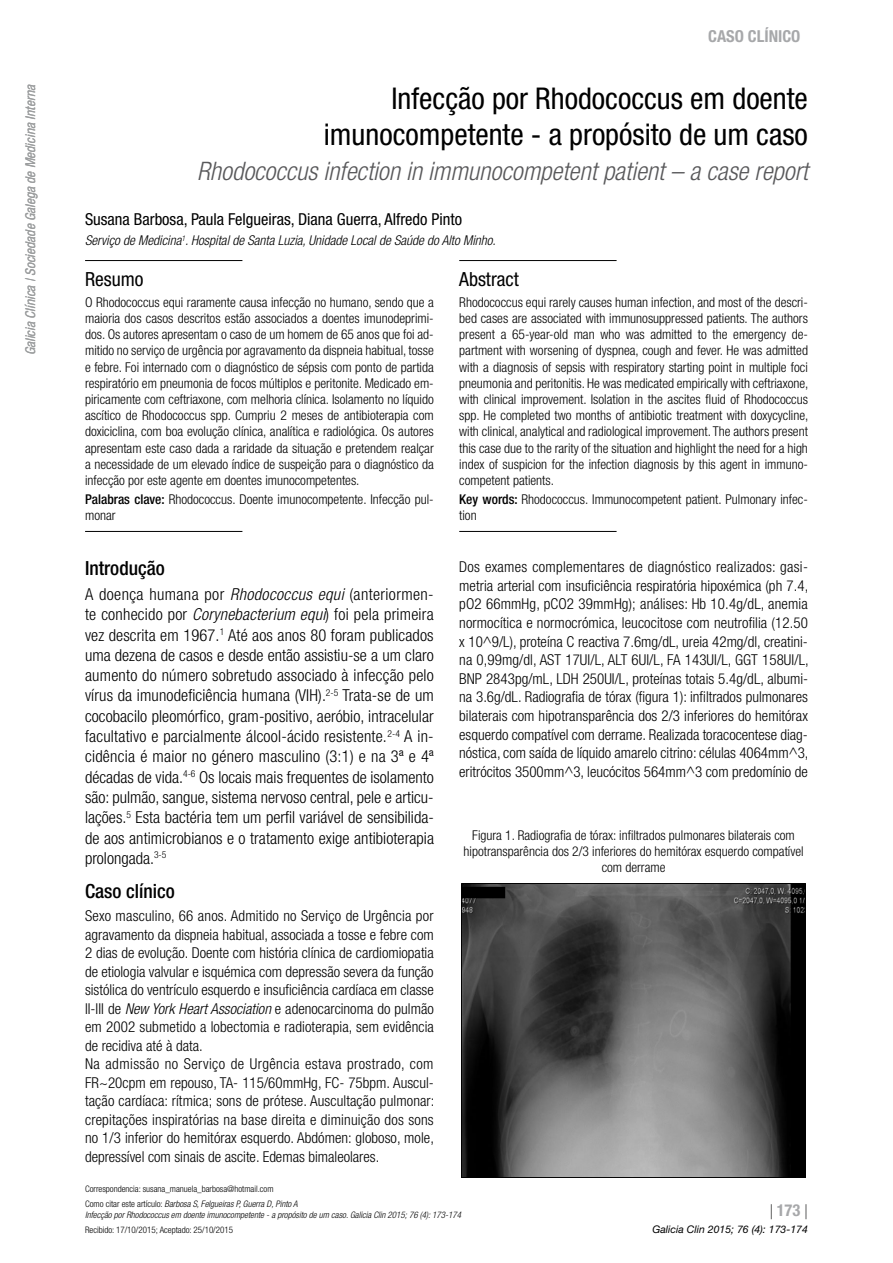
<style>
.page{position:relative;width:893px;height:1263px;background:#fff}
.page>*{position:absolute;margin:0;border:0;box-sizing:border-box;transform-origin:0 0}
.t1{font:condensed 30px/36px "Helvetica Neue";color:#000;text-align:right}
.t2{font:italic 300 condensed 25.5px "Helvetica Neue";color:#58585a}
.t3{font:500 condensed 19.5px "Helvetica Neue";color:#000}
.t4{font:condensed 19.5px "Helvetica Neue";color:#000}
.t5{font:300 condensed 16.5px/20.2px "Helvetica Neue";letter-spacing:.005em;color:#000;text-align:justify}
.t6{font:condensed 16.5px "Helvetica Neue";color:#000}
.t7{font:700 condensed 16.5px "Helvetica Neue";color:#a7a8aa}
.t8{font:300 condensed 15px/18.5px "Helvetica Neue";color:#000}
.t9{font:300 condensed 13.5px/16.2px "Helvetica Neue";color:#000;text-align:justify}
.t10{font:italic 300 condensed 13.5px "Helvetica Neue";color:#000}
.t11{font:italic condensed 13.5px "Helvetica Neue";color:#9c9e9f}
.t12{font:italic 10.5px "Helvetica Neue";color:#000}
.t13{font:300 condensed 9px/15px "Helvetica Neue";color:#000}
.t14{font:italic 300 condensed 9px "Helvetica Neue";color:#000}
.s1{font-weight:500}
.s2{font-style:italic}
.s3{font-weight:100;font-stretch:normal;font-size:15px;color:#000}
</style>
<div class="page">
<hr style="left:85px;top:260px;width:157px;height:1px;background:#000">
<hr style="left:85px;top:531px;width:157px;height:1px;background:#000">
<hr style="left:459px;top:260px;width:158px;height:1px;background:#000">
<hr style="left:459px;top:531px;width:158px;height:1px;background:#000">
<img style="left:462px;top:883px;width:343px;height:295px">
<p class="t11" style="left:23px;top:355px;width:273px;rotate:-90deg">Galicia Clínica | Sociedade Galega de Medicina Interna</p>
<p class="t7" style="left:708px;top:26px;width:94px">CASO CLÍNICO</p>
<h1 class="t1" style="left:324px;top:80px;width:486px">Infecção por Rhodococcus em doente imunocompetente - a propósito de um caso</h1>
<h2 class="t2" style="left:197px;top:156px;width:612px">Rhodococcus infection in immunocompetent patient – a case report</h2>
<p class="t6" style="left:85px;top:209px;width:379px">Susana Barbosa, Paula Felgueiras, Diana Guerra, Alfredo Pinto</p>
<p class="t10" style="left:85px;top:233px;width:412px">Serviço de Medicina<sup>1</sup>. Hospital de Santa Luzia, Unidade Local de Saúde do Alto Minho.</p>
<h3 class="t4" style="left:85px;top:268px;width:60px">Resumo</h3>
<p class="t9" style="left:85px;top:294px;width:350px">O Rhodococcus equi raramente causa infecção no humano, sendo que a maioria dos casos descritos estão associados a doentes imunodeprimi&shy;dos. Os autores apresentam o caso de um homem de 65 anos que foi ad&shy;mitido no serviço de urgência por agravamento da dispneia habitual, tosse e febre. Foi internado com o diagnóstico de sépsis com ponto de partida respiratório em pneumonia de focos múltiplos e peritonite. Medicado em&shy;piricamente com ceftriaxone, com melhoria clínica. Isolamento no líquido ascítico de Rhodococcus spp. Cumpriu 2 meses de antibioterapia com doxiciclina, com boa evolução clínica, analítica e radiológica. Os autores apresentam este caso dada a raridade da situação e pretendem realçar a necessidade de um elevado índice de suspeição para o diagnóstico da infecção por este agente em doentes imunocompetentes.</p>
<p class="t9" style="left:85px;top:491px;width:350px"><span class="s1">Palabras clave:</span> Rhodococcus. Doente imunocompetente. Infecção pul&shy;monar</p>
<h3 class="t4" style="left:459px;top:268px;width:61px">Abstract</h3>
<p class="t9" style="left:459px;top:294px;width:351px">Rhodococcus equi rarely causes human infection, and most of the descri&shy;bed cases are associated with immunosuppressed patients. The authors present a 65-year-old man who was admitted to the emergency de&shy;partment with worsening of dyspnea, cough and fever. He was admitted with a diagnosis of sepsis with respiratory starting point in multiple foci pneumonia and peritonitis. He was medicated empirically with ceftriaxone, with clinical improvement. Isolation in the ascites fluid of Rhodococcus spp. He completed two months of antibiotic treatment with doxycycline, with clinical, analytical and radiological improvement. The authors present this case due to the rarity of the situation and highlight the need for a high index of suspicion for the infection diagnosis by this agent in immuno&shy;competent patients.</p>
<p class="t9" style="left:459px;top:491px;width:350px"><span class="s1">Key words:</span> Rhodococcus. Immunocompetent patient. Pulmonary infec&shy;tion</p>
<h3 class="t3" style="left:85px;top:557px;width:81px">Introdução</h3>
<p class="t5" style="left:85px;top:584px;width:350px">A doença humana por <span class="s2">Rhodococcus equi</span> (anteriormen&shy;te conhecido por <span class="s2">Corynebacterium equi</span>) foi pela primeira vez descrita em 1967.<sup>1</sup> Até aos anos 80 foram publicados uma dezena de casos e desde então assistiu-se a um claro aumento do número sobretudo associado à infecção pelo vírus da imunodeficiência humana (VIH).<sup>2-5</sup> Trata-se de um cocobacilo pleomórfico, gram-positivo, aeróbio, intracelular facultativo e parcialmente álcool-ácido resistente.<sup>2-4</sup> A in&shy;cidência é maior no género masculino (3:1) e na 3ª e 4ª décadas de vida.<sup>4-6</sup> Os locais mais frequentes de isolamento são: pulmão, sangue, sistema nervoso central, pele e articu&shy;lações.<sup>5</sup> Esta bactéria tem um perfil variável de sensibilida&shy;de aos antimicrobianos e o tratamento exige antibioterapia prolongada.<sup>3-5</sup></p>
<h3 class="t3" style="left:85px;top:880px;width:91px">Caso clínico</h3>
<p class="t8" style="left:85px;top:906px;width:351px">Sexo masculino, 66 anos. Admitido no Serviço de Urgência por agravamento da dispneia habitual, associada a tosse e febre com 2 dias de evolução. Doente com história clínica de cardiomiopatia de etiologia valvular e isquémica com depressão severa da função sistólica do ventrículo esquerdo e insuficiência cardíaca em classe II-III de <span class="s2">New York Heart Association</span> e adenocarcinoma do pulmão em 2002 submetido a lobectomia e radioterapia, sem evidência de recidiva até à data.<br>Na admissão no Serviço de Urgência estava prostrado, com FR~20cpm em repouso, TA- 115/60mmHg, FC- 75bpm. Auscul&shy;tação cardíaca: rítmica; sons de prótese. Auscultação pulmonar: crepitações inspiratórias na base direita e diminuição dos sons no 1/3 inferior do hemitórax esquerdo. Abdómen: globoso, mole, depressível com sinais de ascite. Edemas bimaleolares.</p>
<p class="t8" style="left:459px;top:557px;width:351px;text-align:justify">Dos exames complementares de diagnóstico realizados: gasi&shy;metria arterial com insuficiência respiratória hipoxémica (ph 7.4, pO2 66mmHg, pCO2 39mmHg); análises: Hb 10.4g/dL, anemia normocítica e normocrómica, leucocitose com neutrofilia (12.50 x 10^9/L), proteína C reactiva 7.6mg/dL, ureia 42mg/dl, creatini&shy;na 0,99mg/dl, AST 17UI/L, ALT 6UI/L, FA 143UI/L, GGT 158UI/L, BNP 2843pg/mL, LDH 250UI/L, proteínas totais 5.4g/dL, albumi&shy;na 3.6g/dL. Radiografia de tórax (figura 1): infiltrados pulmonares bilaterais com hipotransparência dos 2/3 inferiores do hemitórax esquerdo compatível com derrame. Realizada toracocentese diag&shy;nóstica, com saída de líquido amarelo citrino: células 4064mm^3, eritrócitos 3500mm^3, leucócitos 564mm^3 com predomínio de</p>
<p class="t9" style="left:464px;top:827px;width:342px;text-align:center">Figura 1. Radiografia de tórax: infiltrados pulmonares bilaterais com hipotransparência dos 2/3 inferiores do hemitórax esquerdo compatível com derrame</p>
<p class="t13" style="left:85px;top:1181px;width:214px">Correspondencia: susana_manuela_barbosa@hotmail.com<br>Como citar este artículo: <span class="s2">Barbosa S, Felgueiras P, Guerra D, Pinto A</span></p>
<p class="t14" style="left:85px;top:1210px;width:378px">Infecção por Rhodococcus em doente imunocompetente - a propósito de um caso. Galicia Clin 2015; 76 (4): 173-174</p>
<p class="t13" style="left:85px;top:1222px;width:150px">Recibido: 17/10/2015; Aceptado: 25/10/2015</p>
<p class="t7" style="left:770px;top:1200px;width:40px"><span class="s3">|</span> 173 <span class="s3">|</span></p>
<p class="t12" style="left:652px;top:1223px;width:157px">Galicia Clin 2015; 76 (4): 173-174</p>
</div>
